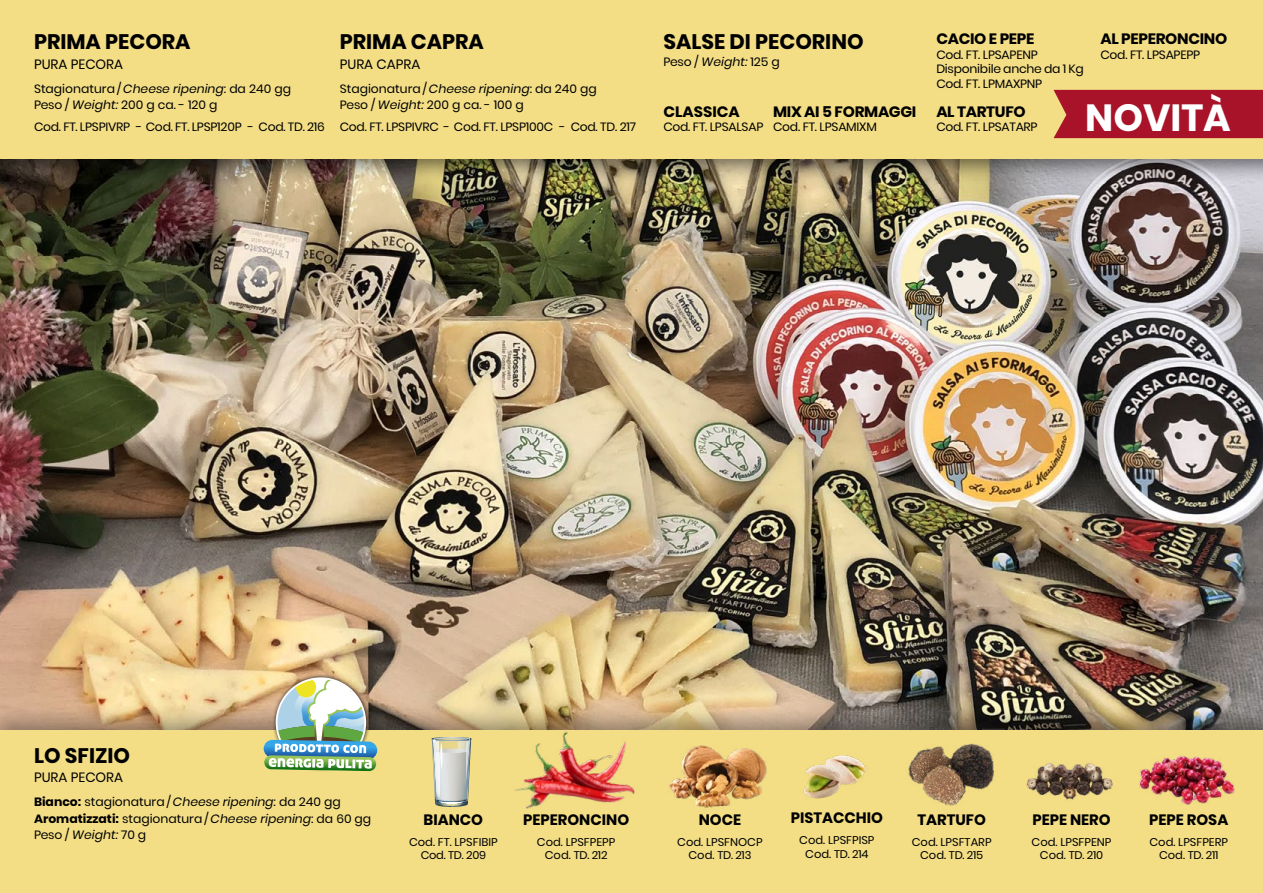
<style>
.page{position:relative;width:1263px;height:893px;background:#fff}
.page>*{position:absolute;margin:0;border:0;box-sizing:border-box;transform-origin:0 0}
.t1{font:700 37.65px "Poppins";color:#fff}
.t2{font:700 21px "Poppins";color:#000}
.t3{font:700 15px "Poppins";color:#000}
.t4{font:700 15px "Poppins";letter-spacing:-.02em;color:#000}
.t5{font:13.5px "Poppins";color:#000}
.t6{font:12px/16.5px "Poppins";color:#000}
.t7{font:12px/14.4px "Poppins";letter-spacing:-.02em;color:#000}
.t8{font:11.25px "Poppins";color:#000}
.t9{font:11.1px "Poppins";letter-spacing:-.02em;color:#000}
.s1{font-style:italic}
.s2{font-weight:700}
.s3{font-size:11.25px}
</style>
<div class="page">
<img style="left:0;top:184px;width:1263px;height:519px">
<div style="left:0;top:703px;width:1263px;height:190px;background:#000;opacity:.35"></div>
<div style="left:0;top:731px;width:1263px;height:162px;background:#f3de86"></div>
<div style="left:0;top:0;width:1263px;height:184px;background:#000;opacity:.55"></div>
<div style="left:0;top:0;width:1263px;height:159px;background:#f3de86"></div>
<img style="left:509px;top:721px;width:130px;height:88px">
<img style="left:669px;top:745px;width:98px;height:63px">
<img style="left:803px;top:755px;width:64px;height:44px">
<img style="left:889px;top:728px;width:121px;height:78px">
<img style="left:1139px;top:756px;width:96px;height:49px">
<svg style="left:431px;top:737px;width:40px;height:70px;background:#c9cbbc"></svg>
<div style="left:272px;top:673px;width:98px;height:99px;background:#000;opacity:.75"></div>
<img style="left:264px;top:678px;width:113px;height:93px">
<img style="left:1026px;top:763px;width:87px;height:37px">
<div style="left:1053px;top:90px;width:210px;height:48px;background:#a9132a"></div>
<h2 class="t2" style="left:34px;top:30px;width:158px">PRIMA PECORA</h2>
<p class="t5" style="left:34px;top:56px;width:91px">PURA PECORA</p>
<p class="t6" style="left:34px;top:80px;width:258px">Stagionatura / <span class="s1">Cheese ripening</span>: da 240 gg<br>Peso / <span class="s1">Weight:</span> 200 g ca. - 120 g</p>
<p class="t7" style="left:34px;top:120px;width:292px">Cod. FT. LPSPIVRP - Cod. FT. LPSP120P - Cod. TD. 216</p>
<h2 class="t2" style="left:340px;top:30px;width:146px">PRIMA CAPRA</h2>
<p class="t5" style="left:340px;top:56px;width:82px">PURA CAPRA</p>
<p class="t6" style="left:340px;top:80px;width:258px">Stagionatura / <span class="s1">Cheese ripening</span>: da 240 gg<br>Peso / <span class="s1">Weight:</span> 200 g ca. - 100 g</p>
<p class="t7" style="left:340px;top:120px;width:298px">Cod. FT. LPSPIVRC - Cod. FT. LPSP100C - Cod. TD. 217</p>
<h2 class="t2" style="left:663px;top:30px;width:202px">SALSE DI PECORINO</h2>
<p class="t7" style="left:663px;top:54px;width:118px">Peso / <span class="s1">Weight:</span> 125 g</p>
<p class="t3" style="left:663px;top:103px;width:78px">CLASSICA</p>
<p class="t7" style="left:663px;top:120px;width:102px">Cod. FT. LPSALSAP</p>
<p class="t4" style="left:773px;top:103px;width:145px">MIX AI 5 FORMAGGI</p>
<p class="t7" style="left:773px;top:120px;width:105px">Cod. FT. LPSAMIXM</p>
<p class="t4" style="left:936px;top:31px;width:100px">CACIO E PEPE</p>
<p class="t7" style="left:936px;top:48px;width:149px">Cod. FT. LPSAPENP<br>Disponibile anche da 1 Kg<br>Cod. FT. LPMAXPNP</p>
<p class="t4" style="left:1100px;top:31px;width:128px">AL PEPERONCINO</p>
<p class="t7" style="left:1100px;top:48px;width:101px">Cod. FT. LPSAPEPP</p>
<p class="t4" style="left:936px;top:103px;width:91px">AL TARTUFO</p>
<p class="t7" style="left:936px;top:120px;width:103px">Cod. FT. LPSATARP</p>
<h1 class="t1" style="left:1085px;top:96px;width:147px">NOVITÀ</h1>
<h2 class="t2" style="left:34px;top:743px;width:98px">LO SFIZIO</h2>
<p class="t5" style="left:34px;top:770px;width:91px">PURA PECORA</p>
<p class="t6" style="left:34px;top:794px;width:339px"><span class="s2">Bianco:</span> stagionatura / <span class="s1">Cheese ripening</span>: da 240 gg<br><span class="s2">Aromatizzati:</span> stagionatura / <span class="s1">Cheese ripening</span>: da 60 gg<br>Peso / <span class="s1">Weight:</span> 70 g</p>
<p class="t3" style="left:424px;top:811px;width:61px">BIANCO</p>
<p class="t8" style="left:409px;top:835px;width:90px">Cod. FT. LPSFIBIP</p>
<p class="t9" style="left:421px;top:849px;width:67px">Cod. TD. 209</p>
<p class="t3" style="left:523px;top:811px;width:107px">PEPERONCINO</p>
<p class="t8" style="left:537px;top:835px;width:80px">Cod. LPSFPEPP</p>
<p class="t9" style="left:545px;top:849px;width:64px"><span class="s3">Cod.</span> TD. 212</p>
<p class="t3" style="left:699px;top:811px;width:44px">NOCE</p>
<p class="t8" style="left:677px;top:835px;width:87px">Cod. LPSFNOCP</p>
<p class="t9" style="left:688px;top:849px;width:64px"><span class="s3">Cod.</span> TD. 213</p>
<p class="t3" style="left:791px;top:809px;width:94px">PISTACCHIO</p>
<p class="t8" style="left:799px;top:834px;width:77px">Cod. LPSFPISP</p>
<p class="t9" style="left:805px;top:848px;width:65px"><span class="s3">Cod.</span> TD. 214</p>
<p class="t3" style="left:917px;top:811px;width:70px">TARTUFO</p>
<p class="t8" style="left:912px;top:835px;width:81px">Cod. LPSFTARP</p>
<p class="t9" style="left:920px;top:849px;width:65px"><span class="s3">Cod.</span> TD. 215</p>
<p class="t3" style="left:1032px;top:811px;width:80px">PEPE NERO</p>
<p class="t8" style="left:1031px;top:835px;width:81px">Cod. LPSFPENP</p>
<p class="t9" style="left:1040px;top:849px;width:65px"><span class="s3">Cod.</span> TD. 210</p>
<p class="t3" style="left:1149px;top:811px;width:81px">PEPE ROSA</p>
<p class="t8" style="left:1149px;top:835px;width:80px">Cod. LPSFPERP</p>
<p class="t9" style="left:1159px;top:849px;width:61px"><span class="s3">Cod.</span> TD. 211</p>
</div>
